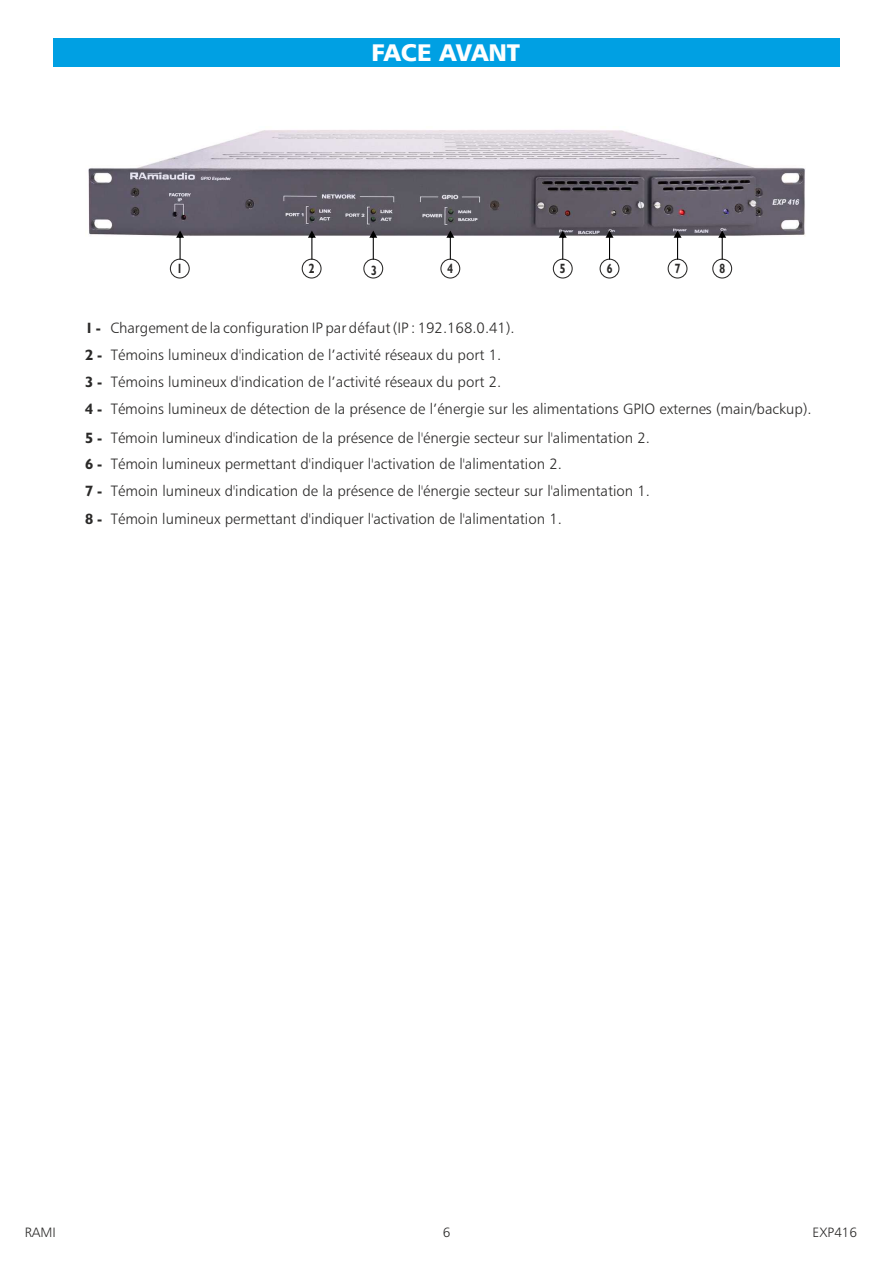
<style>
.page{position:relative;width:893px;height:1263px;background:#fff}
.page>*{position:absolute;margin:0;border:0;box-sizing:border-box;transform-origin:0 0}
.t1{font:24px "Humanist 777 BT Black B";color:#fefefe}
.t2{font:15px/28.8px "Humanist 777 BT Light B";color:#2b2a29}
.t3{font:13.5px "Humanist 777 BT Light B";color:#2b2a29}
.t4{font:700 13.5px "Humanist 521 BT";color:#2b2a29;scale:.78 1}
.s1{font-family:"Humanist 521 BT";font-weight:700}
</style>
<div class="page">
<img style="left:88px;top:130px;width:717px;height:108px">
<div style="left:53px;top:38px;width:787px;height:28px;background:#00a0e3"></div>
<div style="left:440px;top:259px;width:20px;height:20px;border:1px solid #2b2a29;border-radius:50%"></div>
<div style="left:363px;top:259px;width:20px;height:20px;border:1px solid #2b2a29;border-radius:50%"></div>
<div style="left:302px;top:259px;width:20px;height:20px;border:1px solid #2b2a29;border-radius:50%"></div>
<div style="left:170px;top:259px;width:20px;height:20px;border:1px solid #2b2a29;border-radius:50%"></div>
<div style="left:712px;top:259px;width:20px;height:20px;border:1px solid #2b2a29;border-radius:50%"></div>
<div style="left:553px;top:259px;width:20px;height:20px;border:1px solid #2b2a29;border-radius:50%"></div>
<div style="left:600px;top:259px;width:19px;height:20px;border:1px solid #2b2a29;border-radius:50%"></div>
<div style="left:668px;top:259px;width:19px;height:20px;border:1px solid #2b2a29;border-radius:50%"></div>
<svg style="left:308px;top:231px;width:8px;height:29px"></svg>
<svg style="left:176px;top:231px;width:8px;height:29px"></svg>
<svg style="left:446px;top:231px;width:8px;height:29px"></svg>
<svg style="left:369px;top:231px;width:8px;height:29px"></svg>
<svg style="left:718px;top:231px;width:8px;height:29px"></svg>
<svg style="left:559px;top:231px;width:8px;height:29px"></svg>
<svg style="left:606px;top:231px;width:7px;height:29px"></svg>
<svg style="left:674px;top:231px;width:7px;height:29px"></svg>
<h1 class="t1" style="left:372px;top:42px;width:150px">FACE AVANT</h1>
<p class="t4" style="left:177px;top:263px;width:9px">1</p>
<p class="t4" style="left:309px;top:263px;width:9px">2</p>
<p class="t4" style="left:371px;top:264px;width:9px">3</p>
<p class="t4" style="left:448px;top:263px;width:9px">4</p>
<p class="t4" style="left:560px;top:263px;width:9px">5</p>
<p class="t4" style="left:607px;top:263px;width:9px">6</p>
<p class="t4" style="left:675px;top:263px;width:9px">7</p>
<p class="t4" style="left:719px;top:263px;width:9px">8</p>
<p class="t2" style="left:85px;top:315px;width:431px"><span class="s1">1 -</span> Chargement de la configuration IP par défaut (IP : 192.168.0.41).</p>
<p class="t2" style="left:85px;top:342px;width:418px"><span class="s1">2 -</span> Témoins lumineux d'indication de l’activité réseaux du port 1.</p>
<p class="t2" style="left:85px;top:396px;width:728px"><span class="s1">4 -</span> Témoins lumineux de détection de la présence de l’énergie sur les alimentations GPIO externes (main/backup).<br><span class="s1">5 -</span> Témoin lumineux d'indication de la présence de l'énergie secteur sur l'alimentation 2.</p>
<p class="t2" style="left:85px;top:369px;width:418px"><span class="s1">3 -</span> Témoins lumineux d'indication de l’activité réseaux du port 2.</p>
<p class="t2" style="left:85px;top:451px;width:478px"><span class="s1">6 -</span> Témoin lumineux permettant d'indiquer l'activation de l'alimentation 2.</p>
<p class="t2" style="left:85px;top:477px;width:566px"><span class="s1">7 -</span> Témoin lumineux d'indication de la présence de l'énergie secteur sur l'alimentation 1.</p>
<p class="t2" style="left:85px;top:505px;width:478px"><span class="s1">8 -</span> Témoin lumineux permettant d'indiquer l'activation de l'alimentation 1.</p>
<p class="t3" style="left:25px;top:1226px;width:33px">RAMI</p>
<p class="t3" style="left:813px;top:1226px;width:46px">EXP416</p>
<p class="t3" style="left:443px;top:1226px;width:9px">6</p>
</div>
